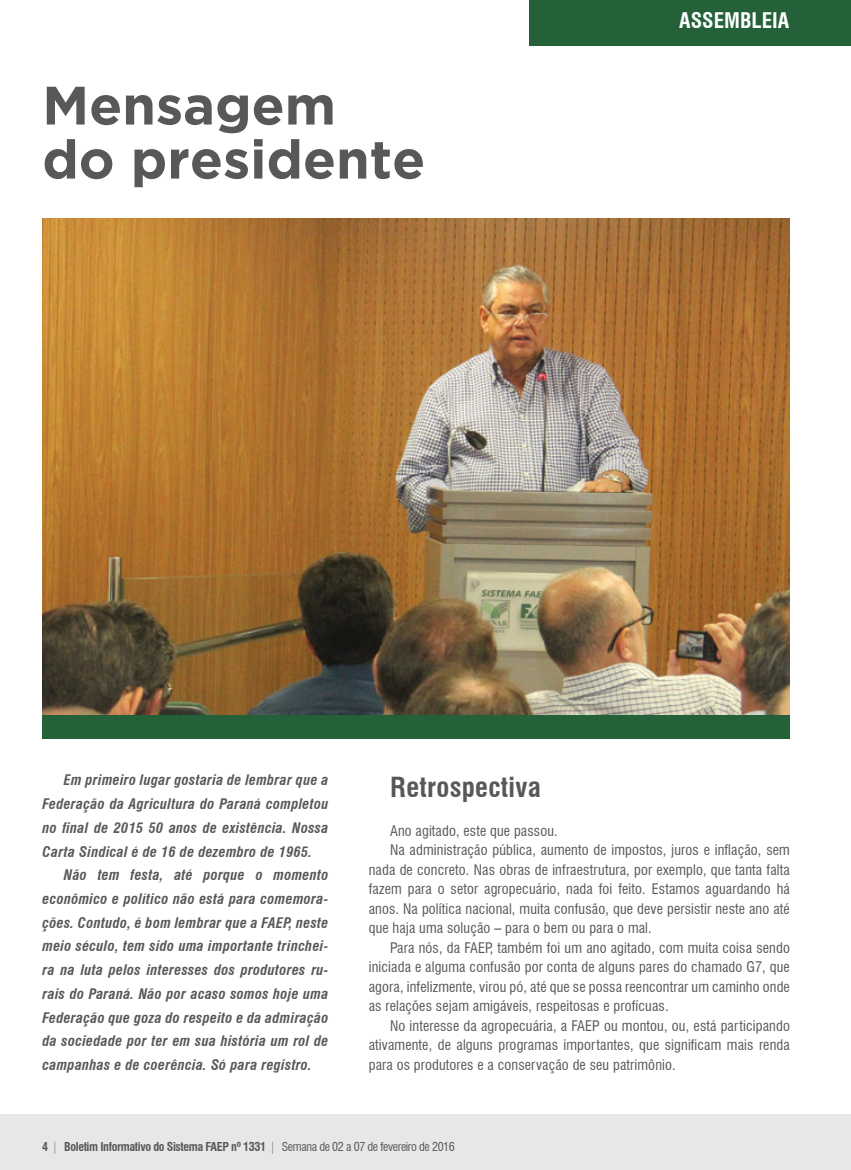
<style>
.page{position:relative;width:851px;height:1170px;background:#fff}
.page>*{position:absolute;margin:0;border:0;box-sizing:border-box;transform-origin:0 0}
.t1{font:700 54px/54px "Gotham";color:#58585b}
.t2{font:700 condensed 27px "Swiss 721 BT";letter-spacing:.01em;color:#58585b}
.t3{font:700 condensed 21px "Swiss 721 BT";color:#fff}
.t4{font:condensed 14.25px "Swiss 721 BT";letter-spacing:.01em;color:#58585b}
.t5{font:italic 700 condensed 14.25px/23.7px "Swiss 721 BT";letter-spacing:.02em;color:#58585b;text-align:justify}
.t6{font:700 condensed 12px "Swiss 721 BT";letter-spacing:-.03em;color:#58585b}
.s1{font-weight:400}
</style>
<div class="page">
<div style="left:0;top:1113px;width:850px;height:56px;background:#e6e7e8"></div>
<div style="left:529px;top:0;width:321px;height:46px;background:#246138"></div>
<img style="left:43px;top:218px;width:746px;height:497px">
<div style="left:42px;top:715px;width:747px;height:23px;background:#246138"></div>
<h1 class="t1" style="left:42px;top:77px;width:384px">Mensagem<br>do presidente</h1>
<h3 class="t3" style="left:679px;top:8px;width:111px">ASSEMBLEIA</h3>
<p class="t5" style="left:43px;top:768px;width:287px;text-indent:21px">Em primeiro lugar gostaria de lembrar que a Federação da Agricultura do Paraná completou no final de 2015 50 anos de existência. Nossa Carta Sindical é de 16 de dezembro de 1965.</p>
<p class="t5" style="left:43px;top:863px;width:287px;text-indent:21px">Não tem festa, até porque o momento econômico e político não está para comemora&shy;ções. Contudo, é bom lembrar que a FAEP, neste meio século, tem sido uma importante trinchei&shy;ra na luta pelos interesses dos produtores ru&shy;rais do Paraná. Não por acaso somos hoje uma Federação que goza do respeito e da admiração da sociedade por ter em sua história um rol de campanhas e de coerência. Só para registro.</p>
<h2 class="t2" style="left:390px;top:770px;width:152px">Retrospectiva</h2>
<p class="t4" style="left:390px;top:821px;width:169px">Ano agitado, este que passou.</p>
<p class="t4" style="left:390px;top:841px;width:401px">Na administração pública, aumento de impostos, juros e inflação, sem</p>
<p class="t4" style="left:369px;top:860px;width:422px">nada de concreto. Nas obras de infraestrutura, por exemplo, que tanta falta</p>
<p class="t4" style="left:369px;top:880px;width:422px">fazem para o setor agropecuário, nada foi feito. Estamos aguardando há</p>
<p class="t4" style="left:369px;top:899px;width:422px">anos. Na política nacional, muita confusão, que deve persistir neste ano até</p>
<p class="t4" style="left:369px;top:919px;width:284px">que haja uma solução – para o bem ou para o mal.</p>
<p class="t4" style="left:390px;top:938px;width:401px">Para nós, da FAEP, também foi um ano agitado, com muita coisa sendo</p>
<p class="t4" style="left:369px;top:958px;width:422px">iniciada e alguma confusão por conta de alguns pares do chamado G7, que</p>
<p class="t4" style="left:369px;top:977px;width:422px">agora, infelizmente, virou pó, até que se possa reencontrar um caminho onde</p>
<p class="t4" style="left:369px;top:997px;width:301px">as relações sejam amigáveis, respeitosas e profícuas.</p>
<p class="t4" style="left:390px;top:1016px;width:401px">No interesse da agropecuária, a FAEP ou montou, ou, está participando</p>
<p class="t4" style="left:369px;top:1036px;width:422px">ativamente, de alguns programas importantes, que significam mais renda</p>
<p class="t4" style="left:369px;top:1055px;width:308px">para os produtores e a conservação de seu patrimônio.</p>
<p class="t6" style="left:42px;top:1138px;width:414px">4 <span class="s1">|</span> Boletim Informativo do Sistema FAEP nº 1331 <span class="s1">| Semana de 02 a 07 de fevereiro de 2016</span></p>
</div>
